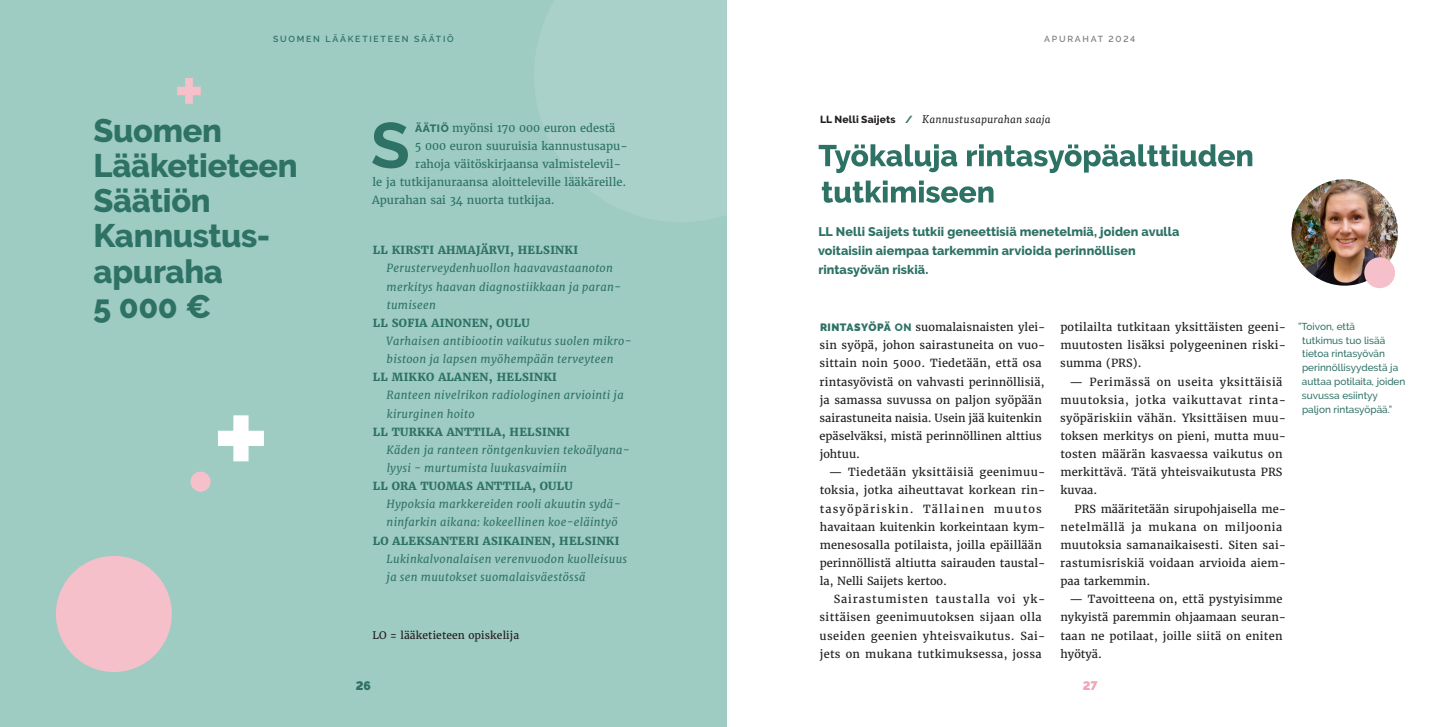
<style>
.page{position:relative;width:1453px;height:727px;background:#fff}
.page>*{position:absolute;margin:0;border:0;box-sizing:border-box;transform-origin:0 0}
.Värillisen_sivun_leipis_päätteetön{font:700 63.88px "Raleway";color:#2e7265}
.H1_Värillisen_sivun_otsikko{font:800 32.5px/35px "Raleway";letter-spacing:-.01em;color:#2e7265}
.Leipis{font:800 12.5px/18.8px "Raleway";letter-spacing:.005em;color:#2e7265}
.t1{font:900 12.25px "Raleway";color:#f2a6b5}
.t2{font:900 12.25px "Raleway";color:#2e7265}
.Leipis-2{font:italic 11.25px "Tisa Pro";letter-spacing:.015em;color:#231f20}
.Leipis-3{font:11.12px/18.1px "Merriweather";letter-spacing:.02em;color:#231f20}
.luettelon_tutkimus{font:italic 11.12px/18.1px "Merriweather";letter-spacing:.025em;color:#2e7265}
.Leipis_anfangilla{font:11.12px/18.1px "Merriweather";letter-spacing:.01em;color:#231f20}
.Värillisen_sivun_leipis_päätteetön-2{font:11.12px "Merriweather";color:#2e7265}
.luettelon_otsikko{font:800 11.12px "Merriweather";letter-spacing:.025em;color:#2e7265}
.Taulukkoleipis{font:10.38px "Merriweather";letter-spacing:.01em;color:#231f20}
.Nosto2{font:500 10px/13.8px "Raleway";color:#2e7265}
.t3{font:600 8.75px "Raleway";letter-spacing:.2em;color:#2e7265}
.t4{font:600 8.75px "Raleway";letter-spacing:.2em;color:#808285}
.s1{font-family:"Raleway";font-weight:800;font-size:10.62px}
.s2{font-family:"Raleway";font-weight:800;font-style:normal;font-size:10.25px}
.s3{font-family:"Raleway";font-weight:800;font-style:normal;font-size:10.25px;color:#2e7265}
.s4{font-family:"Raleway";font-weight:900;font-size:10.62px;color:#2e7265}
.s5{font-family:"Raleway";font-weight:800;font-size:10.62px;color:#2e7265}
</style>
<div class="page">
<div style="left:0;top:0;width:726px;height:726px;background:#9ecbc2"></div>
<svg style="left:534px;top:0;width:288px;height:222px;fill:#a9d1c9"></svg>
<div style="left:190px;top:471px;width:21px;height:20px;background:#f5c0ca;border-radius:50%"></div>
<svg style="left:218px;top:415px;width:46px;height:46px"></svg>
<svg style="left:177px;top:78px;width:24px;height:26px"></svg>
<div style="left:56px;top:555px;width:116px;height:116px;background:#f5c0ca;border-radius:50%"></div>
<img style="left:1291px;top:179px;width:107px;height:106px;border-radius:53px">
<div style="left:1364px;top:257px;width:31px;height:31px;background:#f5c0ca;border-radius:50%"></div>
<svg style="left:822px;top:180px;width:171px;height:23px"></svg>
<svg style="left:819px;top:144px;width:433px;height:29px"></svg>
<p class="t3" style="left:273px;top:34px;width:182px">SUOMEN LÄÄKETIETEEN SÄÄTIÖ</p>
<p class="t4" style="left:1044px;top:34px;width:93px">APURAHAT 2024</p>
<p class="H1_Värillisen_sivun_otsikko" style="left:93px;top:114px;width:206px">Suomen<br>Lääketieteen<br>Säätiön<br>Kannustus&shy;apuraha<br>5 000 €</p>
<p class="Värillisen_sivun_leipis_päätteetön" style="left:371px;top:109px;width:41px">S</p>
<p class="Värillisen_sivun_leipis_päätteetön-2" style="left:415px;top:121px;width:202px"><span class="s1">ÄÄTIÖ</span> myönsi 170 000 euron edestä</p>
<p class="Värillisen_sivun_leipis_päätteetön-2" style="left:415px;top:139px;width:214px">5 000 euron suuruisia kannustusapu-</p>
<p class="Värillisen_sivun_leipis_päätteetön-2" style="left:415px;top:157px;width:207px">rahoja väitöskirjaansa valmistelevil-</p>
<p class="Värillisen_sivun_leipis_päätteetön-2" style="left:372px;top:175px;width:255px">le ja tutkijanuraansa aloitteleville lääkäreille.</p>
<p class="Värillisen_sivun_leipis_päätteetön-2" style="left:372px;top:193px;width:184px">Apurahan sai 34 nuorta tutkijaa.</p>
<p class="luettelon_otsikko" style="left:373px;top:243px;width:207px">LL KIRSTI AHMAJÄRVI, HELSINKI</p>
<p class="luettelon_tutkimus" style="left:386px;top:259px;width:236px">Perusterveydenhuollon haavavastaanoton merkitys haavan diagnostiikkaan ja paran&shy;tumiseen</p>
<p class="luettelon_otsikko" style="left:373px;top:315px;width:159px">LL SOFIA AINONEN, OULU</p>
<p class="luettelon_tutkimus" style="left:386px;top:332px;width:247px">Varhaisen antibiootin vaikutus suolen mikro&shy;bistoon ja lapsen myöhempään terveyteen</p>
<p class="luettelon_otsikko" style="left:373px;top:370px;width:186px">LL MIKKO ALANEN, HELSINKI</p>
<p class="luettelon_tutkimus" style="left:386px;top:386px;width:239px">Ranteen nivelrikon radiologinen arviointi ja kirurginen hoito</p>
<p class="luettelon_otsikko" style="left:373px;top:424px;width:199px">LL TURKKA ANTTILA, HELSINKI</p>
<p class="luettelon_tutkimus" style="left:387px;top:440px;width:245px">Käden ja ranteen röntgenkuvien tekoälyana&shy;lyysi - murtumista luukasvaimiin</p>
<p class="luettelon_otsikko" style="left:373px;top:478px;width:202px">LL ORA TUOMAS ANTTILA, OULU</p>
<p class="luettelon_tutkimus" style="left:386px;top:495px;width:235px">Hypoksia markkereiden rooli akuutin sydä&shy;ninfarkin aikana: kokeellinen koe-eläintyö</p>
<p class="luettelon_otsikko" style="left:373px;top:533px;width:248px">LO ALEKSANTERI ASIKAINEN, HELSINKI</p>
<p class="luettelon_tutkimus" style="left:386px;top:549px;width:242px">Lukinkalvonalaisen verenvuodon kuolleisuus ja sen muutokset suomalaisväestössä</p>
<p class="Taulukkoleipis" style="left:372px;top:629px;width:148px">LO = lääketieteen opiskelija</p>
<p class="t2" style="left:356px;top:678px;width:17px">26</p>
<p class="Leipis-2" style="left:820px;top:111px;width:232px"><span class="s2">LL Nelli Saijets</span> <span class="s3">/</span> Kannustusapurahan saaja</p>
<p class="Leipis" style="left:818px;top:223px;width:363px">LL Nelli Saijets tutkii geneettisiä menetelmiä, joiden avulla voitaisiin aiempaa tarkemmin arvioida perinnöllisen rintasyövän riskiä.</p>
<p class="Leipis_anfangilla" style="left:819px;top:318px;width:228px"><span class="s4">RINTASYÖPÄ</span> <span class="s5">ON</span> suomalaisnaisten ylei&shy;sin syöpä, johon sairastuneita on vuo&shy;sittain noin 5000. Tiedetään, että osa rintasyövistä on vahvasti perinnöllisiä, ja samassa suvussa on paljon syöpään sairastuneita naisia. Usein jää kuitenkin epäselväksi, mistä perinnöllinen alttius johtuu.</p>
<p class="Leipis-3" style="left:820px;top:463px;width:227px;text-indent:9px">— Tiedetään yksittäisiä geenimuu&shy;toksia, jotka aiheuttavat korkean rin&shy;tasyöpäriskin. Tällainen muutos havaitaan kuitenkin korkeintaan kym&shy;menesosalla potilaista, joilla epäillään perinnöllistä altiutta sairauden taustal&shy;la, Nelli Saijets kertoo.</p>
<p class="Leipis-3" style="left:819px;top:590px;width:227px;text-indent:14px">Sairastumisten taustalla voi yk&shy;sittäisen geenimuutoksen sijaan olla useiden geenien yhteisvaikutus. Sai&shy;jets on mukana tutkimuksessa, jossa</p>
<p class="Leipis-3" style="left:1060px;top:318px;width:227px;text-align:justify">potilailta tutkitaan yksittäisten geeni&shy;muutosten lisäksi polygeeninen riski&shy;summa (PRS).</p>
<p class="Leipis-3" style="left:1060px;top:372px;width:227px;text-indent:9px">— Perimässä on useita yksittäisiä muutoksia, jotka vaikuttavat rinta&shy;syöpäriskiin vähän. Yksittäisen muu&shy;toksen merkitys on pieni, mutta muu&shy;tosten määrän kasvaessa vaikutus on merkittävä. Tätä yhteisvaikutusta PRS kuvaa.</p>
<p class="Leipis-3" style="left:1060px;top:499px;width:227px;text-indent:14px">PRS määritetään sirupohjaisella me&shy;netelmällä ja mukana on miljoonia muutoksia samanaikaisesti. Siten sai&shy;rastumisriskiä voidaan arvioida aiem&shy;paa tarkemmin.</p>
<p class="Leipis-3" style="left:1060px;top:590px;width:227px;text-indent:9px">— Tavoitteena on, että pystyisimme nykyistä paremmin ohjaamaan seuran&shy;taan ne potilaat, joille siitä on eniten hyötyä.</p>
<p class="t1" style="left:1083px;top:678px;width:17px">27</p>
<p class="Nosto2" style="left:1302px;top:319px;width:105px;text-indent:-4px">”Toivon, että<br>tutkimus tuo lisää tietoa rintasyövän perinnöllisyydestä ja auttaa potilaita, joiden suvussa esiintyy paljon rintasyöpää.”</p>
</div>
